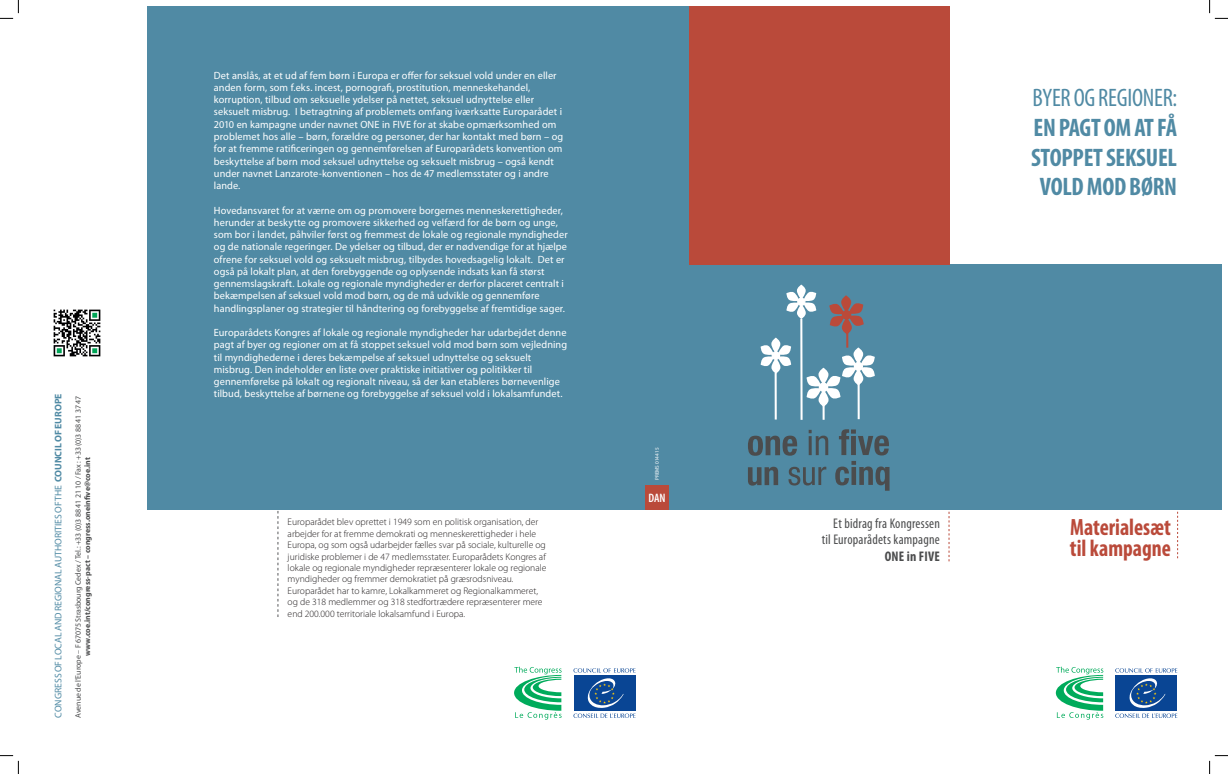
<style>
.page{position:relative;width:1228px;height:774px;background:#fff}
.page>*{position:absolute;margin:0;border:0;box-sizing:border-box;transform-origin:0 0}
.t1{font:700 condensed 25.38px/29.8px "Myriad Pro";letter-spacing:-.01em;color:#508aa4;text-align:center}
.t2{font:condensed 25.38px "Myriad Pro";letter-spacing:-.01em;color:#508aa4}
.t3{font:700 condensed 23.62px/21px "Myriad Pro";color:#ba4a3a;scale:.92 1}
.t4{font:condensed 14px/16.6px "Myriad Pro";letter-spacing:.015em;color:#4b4c4d;text-align:right}
.t5{font:700 condensed 14px "Myriad Pro";letter-spacing:.015em;color:#4b4c4d}
.t6{font:600 condensed 12.25px "Myriad Pro";color:#fff}
.t7{font:10.5px/12.2px "Myriad Pro";letter-spacing:.01em;color:#fff}
.t8{font:300 9.62px/11.4px "Myriad Pro";color:#231f20}
.t9{font:9.62px "Myriad Pro";color:#508aa4}
.t10{font:7.88px "Myriad";letter-spacing:-.01em;color:#4b4c4d}
.t11{font:700 7.88px "Myriad";color:#4b4c4d}
.t12{font:5.25px "Myriad Pro";color:#fff}
.s1{font-weight:700}
</style>
<div class="page">
<div style="left:147px;top:6px;width:558px;height:503px;background:#508aa4"></div>
<svg style="left:948px;top:511px;width:1px;height:50px"></svg>
<div style="left:689px;top:264px;width:532px;height:245px;background:#508aa4"></div>
<div style="left:689px;top:6px;width:260px;height:258px;background:#ba4a3a"></div>
<svg style="left:1177px;top:511px;width:1px;height:47px"></svg>
<svg style="left:748px;top:435px;width:49px;height:21px"></svg>
<svg style="left:808px;top:430px;width:20px;height:25px"></svg>
<svg style="left:839px;top:429px;width:49px;height:26px"></svg>
<svg style="left:748px;top:466px;width:30px;height:19px"></svg>
<svg style="left:788px;top:466px;width:38px;height:19px"></svg>
<svg style="left:835px;top:461px;width:54px;height:29px"></svg>
<hr style="left:800px;top:319px;width:2px;height:101px;background:#fff">
<svg style="left:760px;top:284px;width:115px;height:135px"></svg>
<svg style="left:1055px;top:666px;width:48px;height:53px"></svg>
<svg style="left:1115px;top:668px;width:62px;height:49px"></svg>
<svg style="left:514px;top:666px;width:47px;height:53px"></svg>
<svg style="left:573px;top:668px;width:62px;height:49px"></svg>
<svg style="left:278px;top:511px;width:1px;height:106px"></svg>
<div style="left:645px;top:485px;width:23px;height:24px;background:#ba4a3a"></div>
<img style="left:53px;top:309px;width:48px;height:48px">
<svg style="left:0;top:0;width:19px;height:19px"></svg>
<svg style="left:0;top:755px;width:19px;height:18px"></svg>
<svg style="left:1209px;top:0;width:18px;height:19px"></svg>
<svg style="left:1209px;top:755px;width:18px;height:18px"></svg>
<p class="t9" style="left:52px;top:717px;width:325px;rotate:-90deg">CONGRESS OF LOCAL AND REGIONAL AUTHORITIES OF THE <span class="s1">COUNCIL OF EUROPE</span></p>
<p class="t10" style="left:74px;top:717px;width:323px;rotate:-90deg">Avenue de l’Europe – F 67075 Strasbourg Cedex / Tel. : +33 (0)3 88 41 21 10 / Fax : +33 (0)3 88 41 37 47</p>
<p class="t11" style="left:84px;top:655px;width:200px;rotate:-90deg">www.coe.int/congress-pact – congress.oneinfive@coe.int</p>
<p class="t7" style="left:214px;top:69px;width:351px">Det anslås, at et ud af fem børn i Europa er offer for seksuel vold under en eller anden form, som f.eks. incest, pornografi, prostitution, menneskehandel, korruption, tilbud om seksuelle ydelser på nettet, seksuel udnyttelse eller seksuelt misbrug. I betragtning af problemets omfang iværksatte Europarådet i 2010 en kampagne under navnet ONE in FIVE for at skabe opmærksomhed om problemet hos alle – børn, forældre og personer, der har kontakt med børn – og for at fremme ratificeringen og gennemførelsen af Europarådets konvention om beskyttelse af børn mod seksuel udnyttelse og seksuelt misbrug – også kendt under navnet Lanzarote-konventionen – hos de 47 medlemsstater og i andre lande.</p>
<p class="t7" style="left:214px;top:204px;width:355px">Hovedansvaret for at værne om og promovere borgernes menneskerettigheder, herunder at beskytte og promovere sikkerhed og velfærd for de børn og unge, som bor i landet, påhviler først og fremmest de lokale og regionale myndigheder og de nationale regeringer. De ydelser og tilbud, der er nødvendige for at hjælpe ofrene for seksuel vold og seksuelt misbrug, tilbydes hovedsagelig lokalt. Det er også på lokalt plan, at den forebyggende og oplysende indsats kan få størst gennemslagskraft. Lokale og regionale myndigheder er derfor placeret centralt i bekæmpelsen af seksuel vold mod børn, og de må udvikle og gennemføre handlingsplaner og strategier til håndtering og forebyggelse af fremtidige sager.</p>
<p class="t7" style="left:214px;top:326px;width:355px">Europarådets Kongres af lokale og regionale myndigheder har udarbejdet denne pagt af byer og regioner om at få stoppet seksuel vold mod børn som vejledning til myndighederne i deres bekæmpelse af seksuel udnyttelse og seksuelt misbrug. Den indeholder en liste over praktiske initiativer og politikker til gennemførelse på lokalt og regionalt niveau, så der kan etableres børnevenlige tilbud, beskyttelse af børnene og forebyggelse af seksuel vold i lokalsamfundet.</p>
<p class="t8" style="left:288px;top:516px;width:260px">Europarådet blev oprettet i 1949 som en politisk organisation, der arbejder for at fremme demokrati og menneskerettigheder i hele Europa, og som også udarbejder fælles svar på sociale, kulturelle og juridiske problemer i de 47 medlemsstater. Europarådets Kongres af lokale og regionale myndigheder repræsenterer lokale og regionale myndigheder og fremmer demokratiet på græsrodsniveau.<br>Europarådet har to kamre, Lokalkammeret og Regionalkammeret, og de 318 medlemmer og 318 stedfortrædere repræsenterer mere end 200.000 territoriale lokalsamfund i Europa.</p>
<p class="t12" style="left:654px;top:480px;width:34px;rotate:-90deg">PREMS 014415</p>
<p class="t6" style="left:648px;top:490px;width:18px">DAN</p>
<h1 class="t2" style="left:1032px;top:82px;width:146px">BYER OG REGIONER:</h1>
<h1 class="t1" style="left:1030px;top:112px;width:147px">EN PAGT OM AT FÅ<br>STOPPET SEKSUEL<br>VOLD MOD BØRN</h1>
<h3 class="t4" style="left:821px;top:514px;width:120px">Et bidrag fra Kongressen til Europarådets kampagne</h3>
<h3 class="t5" style="left:884px;top:547px;width:57px">ONE in FIVE</h3>
<h2 class="t3" style="left:1069px;top:516px;width:111px">Materialesæt til kampagne</h2>
</div>
